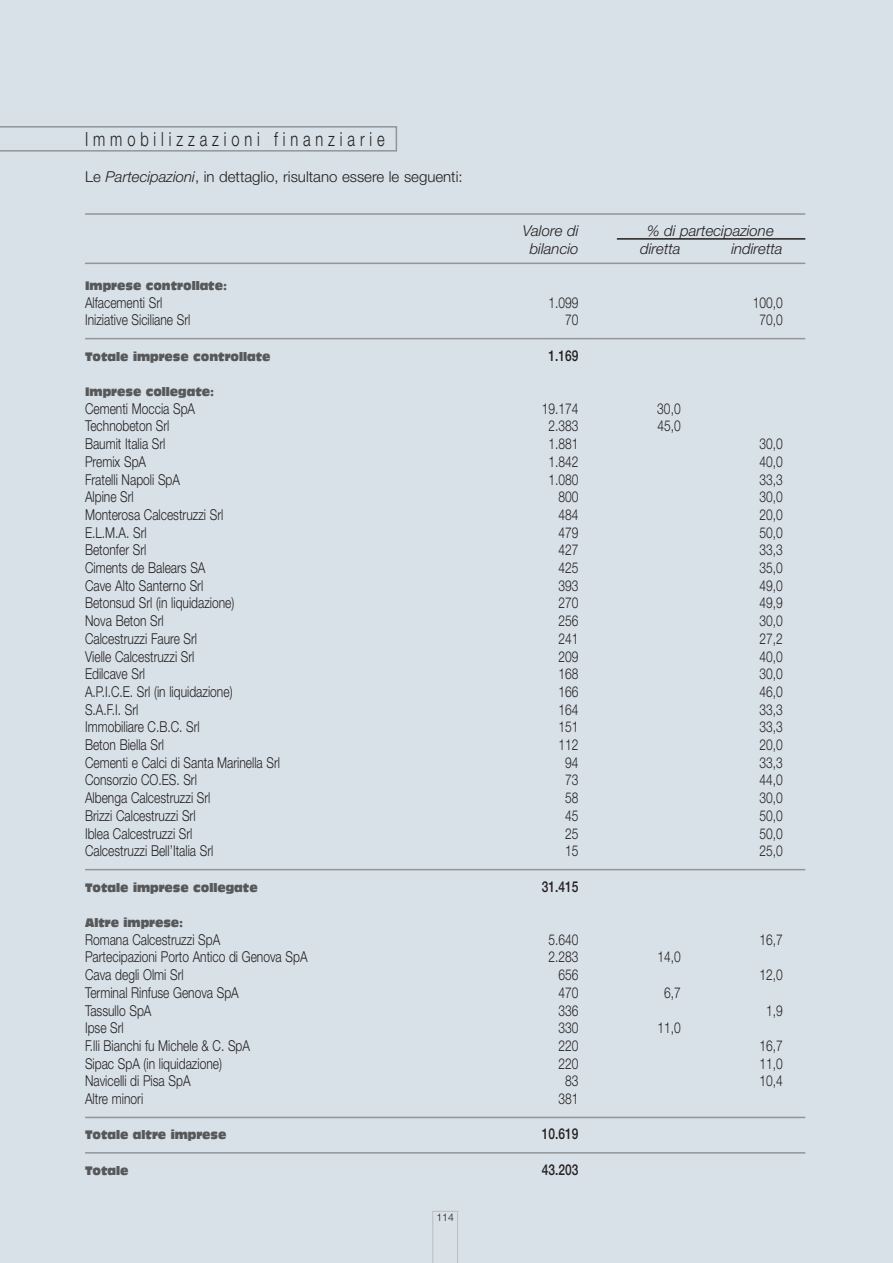
<style>
.page{position:relative;width:893px;height:1263px;background:#fff}
.page>*{position:absolute;margin:0;border:0;box-sizing:border-box;transform-origin:0 0}
.t1{font:300 19.5px "Helvetica Neue";letter-spacing:.335em;color:#231f20;scale:.75 1}
.t2{font:300 15px "Helvetica Neue";color:#231f20;scale:.8 1}
.t3{font:300 15px "Helvetica Neue";color:#231f20}
.t4{font:italic 300 15px "Helvetica Neue";color:#231f20}
.t5{font:500 15px "Helvetica Neue";color:#231f20;scale:.8 1}
.t6{font:12px "Antique Olive Nord";color:#57585a;scale:.75 1}
.t7{font:300 10.5px "Helvetica Neue";color:#231f20}
.s1{font-style:italic}
</style>
<div class="page">
<div style="left:0;top:0;width:892px;height:1263px;background:#d8e1e7"></div>
<h1 class="t1" style="left:85px;top:132px;width:401px">Immobilizzazioni finanziarie</h1>
<p class="t3" style="left:85px;top:171px;width:379px">Le <span class="s1">Partecipazioni</span>, in dettaglio, risultano essere le seguenti:</p>
<p class="t4" style="left:523px;top:225px;width:57px">Valore di</p>
<p class="t4" style="left:647px;top:225px;width:128px">% di partecipazione</p>
<p class="t4" style="left:529px;top:243px;width:50px">bilancio</p>
<p class="t4" style="left:640px;top:243px;width:42px">diretta</p>
<p class="t4" style="left:731px;top:243px;width:53px">indiretta</p>
<p class="t6" style="left:85px;top:281px;width:191px">Imprese controllate:</p>
<p class="t2" style="left:85px;top:297px;width:98px">Alfacementi Srl</p>
<p class="t2" style="left:548px;top:297px;width:39px">1.099</p>
<p class="t2" style="left:752px;top:297px;width:39px">100,0</p>
<p class="t2" style="left:85px;top:315px;width:133px">Iniziative Siciliane Srl</p>
<p class="t2" style="left:565px;top:315px;width:18px">70</p>
<p class="t2" style="left:759px;top:315px;width:31px">70,0</p>
<p class="t6" style="left:85px;top:352px;width:249px">Totale imprese controllate</p>
<p class="t5" style="left:548px;top:350px;width:39px">1.169</p>
<p class="t6" style="left:85px;top:387px;width:174px">Imprese collegate:</p>
<p class="t2" style="left:85px;top:403px;width:139px">Cementi Moccia SpA</p>
<p class="t2" style="left:542px;top:403px;width:47px">19.174</p>
<p class="t2" style="left:657px;top:403px;width:31px">30,0</p>
<p class="t2" style="left:85px;top:421px;width:107px">Technobeton Srl</p>
<p class="t2" style="left:548px;top:421px;width:39px">2.383</p>
<p class="t2" style="left:657px;top:421px;width:31px">45,0</p>
<p class="t2" style="left:85px;top:438px;width:102px">Baumit Italia Srl</p>
<p class="t2" style="left:548px;top:438px;width:39px">1.881</p>
<p class="t2" style="left:759px;top:438px;width:31px">30,0</p>
<p class="t2" style="left:85px;top:456px;width:78px">Premix SpA</p>
<p class="t2" style="left:548px;top:456px;width:39px">1.842</p>
<p class="t2" style="left:759px;top:456px;width:31px">40,0</p>
<p class="t2" style="left:85px;top:474px;width:120px">Fratelli Napoli SpA</p>
<p class="t2" style="left:548px;top:474px;width:39px">1.080</p>
<p class="t2" style="left:759px;top:474px;width:31px">33,3</p>
<p class="t2" style="left:85px;top:492px;width:62px">Alpine Srl</p>
<p class="t2" style="left:558px;top:492px;width:27px">800</p>
<p class="t2" style="left:759px;top:492px;width:31px">30,0</p>
<p class="t2" style="left:85px;top:509px;width:174px">Monterosa Calcestruzzi Srl</p>
<p class="t2" style="left:558px;top:509px;width:27px">484</p>
<p class="t2" style="left:759px;top:509px;width:31px">20,0</p>
<p class="t2" style="left:85px;top:527px;width:79px">E.L.M.A. Srl</p>
<p class="t2" style="left:558px;top:527px;width:27px">479</p>
<p class="t2" style="left:759px;top:527px;width:31px">50,0</p>
<p class="t2" style="left:85px;top:545px;width:78px">Betonfer Srl</p>
<p class="t2" style="left:558px;top:545px;width:27px">427</p>
<p class="t2" style="left:759px;top:545px;width:31px">33,3</p>
<p class="t2" style="left:85px;top:562px;width:152px">Ciments de Balears SA</p>
<p class="t2" style="left:558px;top:562px;width:27px">425</p>
<p class="t2" style="left:759px;top:562px;width:31px">35,0</p>
<p class="t2" style="left:85px;top:580px;width:149px">Cave Alto Santerno Srl</p>
<p class="t2" style="left:558px;top:580px;width:27px">393</p>
<p class="t2" style="left:759px;top:580px;width:31px">49,0</p>
<p class="t2" style="left:85px;top:598px;width:188px">Betonsud Srl (in liquidazione)</p>
<p class="t2" style="left:558px;top:598px;width:27px">270</p>
<p class="t2" style="left:759px;top:598px;width:31px">49,9</p>
<p class="t2" style="left:85px;top:615px;width:100px">Nova Beton Srl</p>
<p class="t2" style="left:558px;top:615px;width:27px">256</p>
<p class="t2" style="left:759px;top:615px;width:31px">30,0</p>
<p class="t2" style="left:85px;top:633px;width:142px">Calcestruzzi Faure Srl</p>
<p class="t2" style="left:558px;top:633px;width:27px">241</p>
<p class="t2" style="left:759px;top:633px;width:31px">27,2</p>
<p class="t2" style="left:85px;top:651px;width:138px">Vielle Calcestruzzi Srl</p>
<p class="t2" style="left:558px;top:651px;width:27px">209</p>
<p class="t2" style="left:759px;top:651px;width:31px">40,0</p>
<p class="t2" style="left:85px;top:669px;width:76px">Edilcave Srl</p>
<p class="t2" style="left:558px;top:669px;width:27px">168</p>
<p class="t2" style="left:759px;top:669px;width:31px">30,0</p>
<p class="t2" style="left:85px;top:686px;width:186px">A.P.I.C.E. Srl (in liquidazione)</p>
<p class="t2" style="left:558px;top:686px;width:27px">166</p>
<p class="t2" style="left:759px;top:686px;width:31px">46,0</p>
<p class="t2" style="left:85px;top:704px;width:68px">S.A.F.I. Srl</p>
<p class="t2" style="left:558px;top:704px;width:27px">164</p>
<p class="t2" style="left:759px;top:704px;width:31px">33,3</p>
<p class="t2" style="left:85px;top:722px;width:145px">Immobiliare C.B.C. Srl</p>
<p class="t2" style="left:558px;top:722px;width:27px">151</p>
<p class="t2" style="left:759px;top:722px;width:31px">33,3</p>
<p class="t2" style="left:85px;top:739px;width:100px">Beton Biella Srl</p>
<p class="t2" style="left:558px;top:739px;width:27px">112</p>
<p class="t2" style="left:759px;top:739px;width:31px">20,0</p>
<p class="t2" style="left:85px;top:757px;width:245px">Cementi e Calci di Santa Marinella Srl</p>
<p class="t2" style="left:565px;top:757px;width:18px">94</p>
<p class="t2" style="left:759px;top:757px;width:31px">33,3</p>
<p class="t2" style="left:85px;top:775px;width:141px">Consorzio CO.ES. Srl</p>
<p class="t2" style="left:565px;top:775px;width:18px">73</p>
<p class="t2" style="left:759px;top:775px;width:31px">44,0</p>
<p class="t2" style="left:85px;top:792px;width:158px">Albenga Calcestruzzi Srl</p>
<p class="t2" style="left:565px;top:792px;width:18px">58</p>
<p class="t2" style="left:759px;top:792px;width:31px">30,0</p>
<p class="t2" style="left:85px;top:810px;width:140px">Brizzi Calcestruzzi Srl</p>
<p class="t2" style="left:565px;top:810px;width:18px">45</p>
<p class="t2" style="left:759px;top:810px;width:31px">50,0</p>
<p class="t2" style="left:85px;top:828px;width:136px">Iblea Calcestruzzi Srl</p>
<p class="t2" style="left:565px;top:828px;width:18px">25</p>
<p class="t2" style="left:759px;top:828px;width:31px">50,0</p>
<p class="t2" style="left:85px;top:846px;width:162px">Calcestruzzi Bell’Italia Srl</p>
<p class="t2" style="left:565px;top:846px;width:18px">15</p>
<p class="t2" style="left:759px;top:846px;width:31px">25,0</p>
<p class="t6" style="left:85px;top:883px;width:232px">Totale imprese collegate</p>
<p class="t5" style="left:542px;top:881px;width:47px">31.415</p>
<p class="t6" style="left:85px;top:918px;width:132px">Altre imprese:</p>
<p class="t2" style="left:85px;top:934px;width:170px">Romana Calcestruzzi SpA</p>
<p class="t2" style="left:548px;top:934px;width:39px">5.640</p>
<p class="t2" style="left:759px;top:934px;width:31px">16,7</p>
<p class="t2" style="left:85px;top:952px;width:279px">Partecipazioni Porto Antico di Genova SpA</p>
<p class="t2" style="left:548px;top:952px;width:39px">2.283</p>
<p class="t2" style="left:657px;top:952px;width:31px">14,0</p>
<p class="t2" style="left:85px;top:969px;width:125px">Cava degli Olmi Srl</p>
<p class="t2" style="left:558px;top:969px;width:27px">656</p>
<p class="t2" style="left:759px;top:969px;width:31px">12,0</p>
<p class="t2" style="left:85px;top:987px;width:194px">Terminal Rinfuse Genova SpA</p>
<p class="t2" style="left:558px;top:987px;width:27px">470</p>
<p class="t2" style="left:664px;top:987px;width:22px">6,7</p>
<p class="t2" style="left:85px;top:1005px;width:84px">Tassullo SpA</p>
<p class="t2" style="left:558px;top:1005px;width:27px">336</p>
<p class="t2" style="left:766px;top:1005px;width:22px">1,9</p>
<p class="t2" style="left:85px;top:1023px;width:50px">Ipse Srl</p>
<p class="t2" style="left:558px;top:1023px;width:27px">330</p>
<p class="t2" style="left:657px;top:1023px;width:31px">11,0</p>
<p class="t2" style="left:85px;top:1040px;width:208px">F.lli Bianchi fu Michele &amp; C. SpA</p>
<p class="t2" style="left:558px;top:1040px;width:27px">220</p>
<p class="t2" style="left:759px;top:1040px;width:31px">16,7</p>
<p class="t2" style="left:85px;top:1058px;width:172px">Sipac SpA (in liquidazione)</p>
<p class="t2" style="left:558px;top:1058px;width:27px">220</p>
<p class="t2" style="left:759px;top:1058px;width:31px">11,0</p>
<p class="t2" style="left:85px;top:1076px;width:133px">Navicelli di Pisa SpA</p>
<p class="t2" style="left:565px;top:1076px;width:18px">83</p>
<p class="t2" style="left:759px;top:1076px;width:31px">10,4</p>
<p class="t2" style="left:85px;top:1093px;width:74px">Altre minori</p>
<p class="t2" style="left:558px;top:1093px;width:27px">381</p>
<p class="t6" style="left:85px;top:1130px;width:190px">Totale altre imprese</p>
<p class="t5" style="left:542px;top:1129px;width:47px">10.619</p>
<p class="t6" style="left:85px;top:1166px;width:59px">Totale</p>
<p class="t5" style="left:542px;top:1164px;width:47px">43.203</p>
<p class="t7" style="left:436px;top:1213px;width:19px">114</p>
</div>
